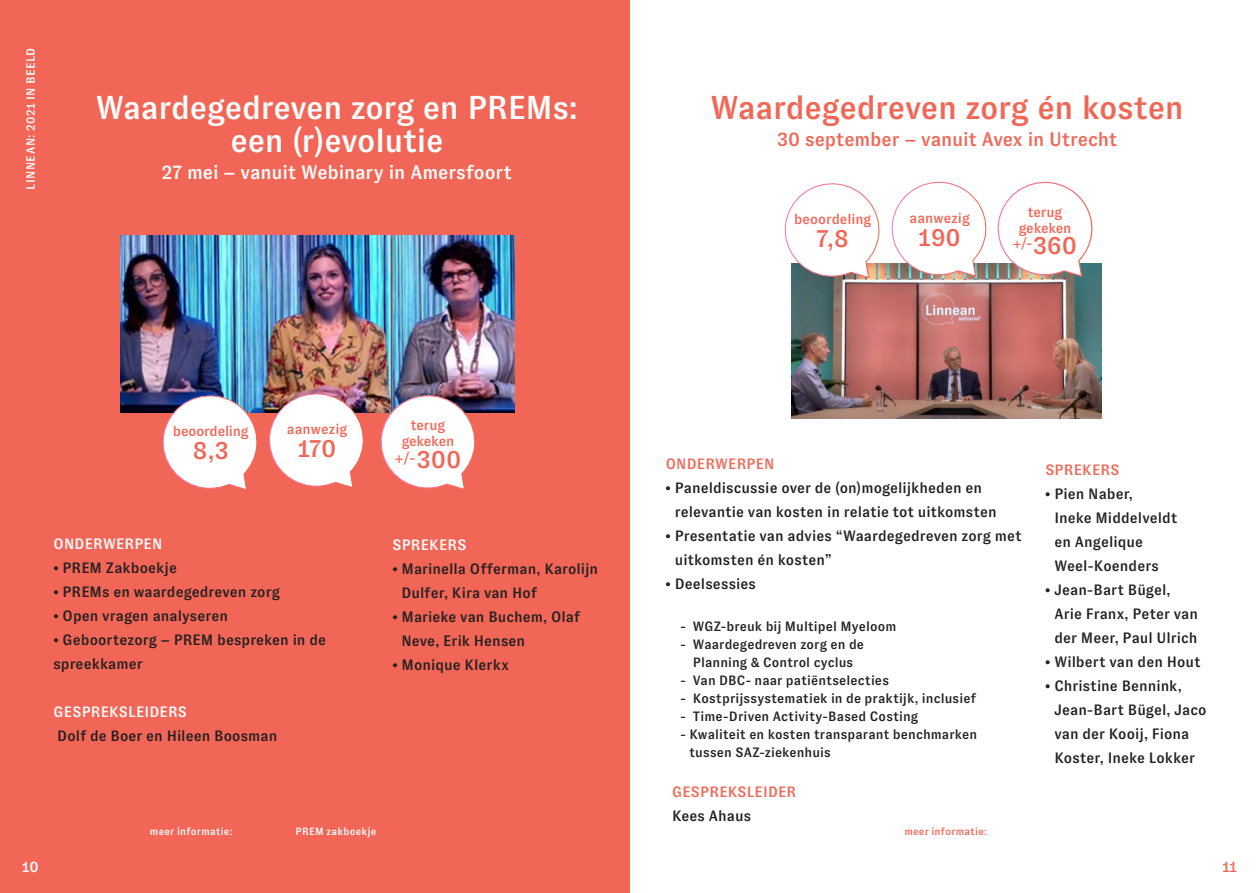
<style>
.page{position:relative;width:1259px;height:893px;background:#fff}
.page>*{position:absolute;margin:0;border:0;box-sizing:border-box;transform-origin:0 0}
.t1{font:500 33px/33px "GT Zirkon";letter-spacing:-.01em;color:#fff;text-align:center}
.t2{font:500 33px "GT Zirkon";letter-spacing:-.01em;color:#f16656}
.t3{font:500 24.75px "GT Zirkon";color:#f16656}
.t4{font:500 19.5px "GT Zirkon";letter-spacing:-.005em;color:#fff}
.t5{font:500 19.5px "GT Zirkon";letter-spacing:-.005em;color:#f16656}
.t6{font:500 15.15px "GT Zirkon";color:#f16656}
.t7{font:500 15px/24px "GT Zirkon";letter-spacing:.005em;color:#221f1f}
.t8{font:500 15px "GT Zirkon";letter-spacing:.01em;color:#fff}
.t9{font:500 15px "GT Zirkon";letter-spacing:.01em;color:#f16656}
.t10{font:500 14.25px/15.8px "GT Zirkon";letter-spacing:-.01em;color:#f16656;text-align:center}
.t11{font:500 13.5px/18px "GT Zirkon";letter-spacing:.01em;color:#221f1f;text-align:center}
.t12{font:500 12px "GT Zirkon";letter-spacing:.035em;color:#fff}
.t13{font:500 10.5px "GT Zirkon";letter-spacing:.02em;color:#fff}
.t14{font:500 10.5px "GT Zirkon";letter-spacing:.02em;color:#f16656}
.s1{font-size:24.75px}
</style>
<div class="page">
<div style="left:0;top:0;width:629px;height:893px;background:#f16656"></div>
<img style="left:120px;top:235px;width:395px;height:177px">
<img style="left:792px;top:263px;width:309px;height:156px">
<svg style="left:784px;top:183px;width:97px;height:96px"></svg>
<svg style="left:888px;top:181px;width:100px;height:97px"></svg>
<svg style="left:994px;top:181px;width:100px;height:97px"></svg>
<svg style="left:159px;top:392px;width:101px;height:97px"></svg>
<img style="left:266px;top:390px;width:100px;height:98px">
<svg style="left:377px;top:392px;width:100px;height:97px"></svg>
<p class="t12" style="left:24px;top:190px;width:143px;rotate:-90deg">LINNEAN: 2021 IN BEELD</p>
<h1 class="t1" style="left:96px;top:91px;width:483px">Waardegedreven zorg en PREMs: een (r)evolutie</h1>
<h3 class="t4" style="left:162px;top:161px;width:352px">27 mei – vanuit Webinary in Amersfoort</h3>
<h1 class="t2" style="left:710px;top:89px;width:475px">Waardegedreven zorg én kosten</h1>
<h3 class="t5" style="left:777px;top:128px;width:342px">30 september – vanuit Avex in Utrecht</h3>
<p class="t10" style="left:794px;top:212px;width:79px">beoordeling</p>
<h2 class="t3" style="left:817px;top:225px;width:34px">7,8</h2>
<p class="t10" style="left:909px;top:210px;width:62px">aanwezig</p>
<h2 class="t3" style="left:918px;top:224px;width:44px">190</h2>
<p class="t10" style="left:1013px;top:204px;width:66px">terug gekeken +/-<span class="s1">360</span></p>
<p class="t8" style="left:22px;top:859px;width:18px">10</p>
<p class="t10" style="left:173px;top:424px;width:77px">beoordeling</p>
<h2 class="t3" style="left:193px;top:437px;width:38px">8,3</h2>
<p class="t10" style="left:287px;top:422px;width:62px">aanwezig</p>
<h2 class="t3" style="left:298px;top:435px;width:40px">170</h2>
<p class="t10" style="left:402px;top:418px;width:54px">terug gekeken</p>
<p class="t6" style="left:395px;top:449px;width:68px">+/-<span class="s1">300</span></p>
<p class="t8" style="left:54px;top:536px;width:110px">ONDERWERPEN</p>
<p class="t7" style="left:53px;top:556px;width:125px">• PREM Zakboekje</p>
<p class="t7" style="left:53px;top:580px;width:228px">• PREMs en waardegedreven zorg</p>
<p class="t7" style="left:53px;top:604px;width:176px">• Open vragen analyseren</p>
<p class="t7" style="left:53px;top:628px;width:274px">• Geboortezorg – PREM bespreken in de spreekkamer</p>
<p class="t8" style="left:54px;top:704px;width:135px">GESPREKSLEIDERS</p>
<p class="t7" style="left:57px;top:724px;width:221px">Dolf de Boer en Hileen Boosman</p>
<p class="t8" style="left:392px;top:537px;width:76px">SPREKERS</p>
<p class="t7" style="left:401px;top:557px;width:198px;text-indent:-9px">• Marinella Offerman, Karolijn<br>Dulfer, Kira van Hof</p>
<p class="t7" style="left:401px;top:605px;width:180px;text-indent:-9px">• Marieke van Buchem, Olaf<br>Neve, Erik Hensen</p>
<p class="t7" style="left:392px;top:653px;width:118px">• Monique Klerkx</p>
<p class="t9" style="left:666px;top:455px;width:110px">ONDERWERPEN</p>
<p class="t7" style="left:675px;top:475px;width:323px;text-indent:-9px">• Paneldiscussie over de (on)mogelijkheden en relevantie van kosten in relatie tot uitkomsten</p>
<p class="t7" style="left:675px;top:523px;width:348px;text-indent:-9px">• Presentatie van advies “Waardegedreven zorg met uitkomsten én kosten”</p>
<p class="t7" style="left:665px;top:571px;width:92px">• Deelsessies</p>
<p class="t11" style="left:680px;top:617px;width:217px">- WGZ-breuk bij Multipel Myeloom</p>
<p class="t11" style="left:680px;top:635px;width:185px">- Waardegedreven zorg en de<br>Planning &amp; Control cyclus</p>
<p class="t11" style="left:680px;top:671px;width:210px">- Van DBC- naar patiëntselecties</p>
<p class="t11" style="left:680px;top:689px;width:297px">- Kostprijssystematiek in de praktijk, inclusief</p>
<p class="t11" style="left:680px;top:707px;width:239px">- Time-Driven Activity-Based Costing</p>
<p class="t11" style="left:689px;top:725px;width:289px;text-align:left;text-indent:-9px">- Kwaliteit en kosten transparant benchmarken tussen SAZ-ziekenhuis</p>
<p class="t9" style="left:672px;top:784px;width:126px">GESPREKSLEIDER</p>
<p class="t7" style="left:672px;top:804px;width:81px">Kees Ahaus</p>
<p class="t13" style="left:150px;top:826px;width:84px">meer informatie:</p>
<p class="t13" style="left:296px;top:826px;width:82px">PREM zakboekje</p>
<p class="t14" style="left:904px;top:826px;width:84px">meer informatie:</p>
<p class="t9" style="left:1045px;top:462px;width:76px">SPREKERS</p>
<p class="t7" style="left:1054px;top:482px;width:124px;text-indent:-9px">• Pien Naber,<br>Ineke Middelveldt en Angelique<br>Weel-Koenders</p>
<p class="t7" style="left:1054px;top:578px;width:145px;text-indent:-9px">• Jean-Bart Bügel,<br>Arie Franx, Peter van der Meer, Paul Ulrich</p>
<p class="t7" style="left:1045px;top:650px;width:157px">• Wilbert van den Hout</p>
<p class="t7" style="left:1054px;top:674px;width:154px;text-indent:-9px">• Christine Bennink,<br>Jean-Bart Bügel, Jaco van der Kooij, Fiona<br>Koster, Ineke Lokker</p>
<p class="t9" style="left:1222px;top:859px;width:16px">11</p>
</div>
